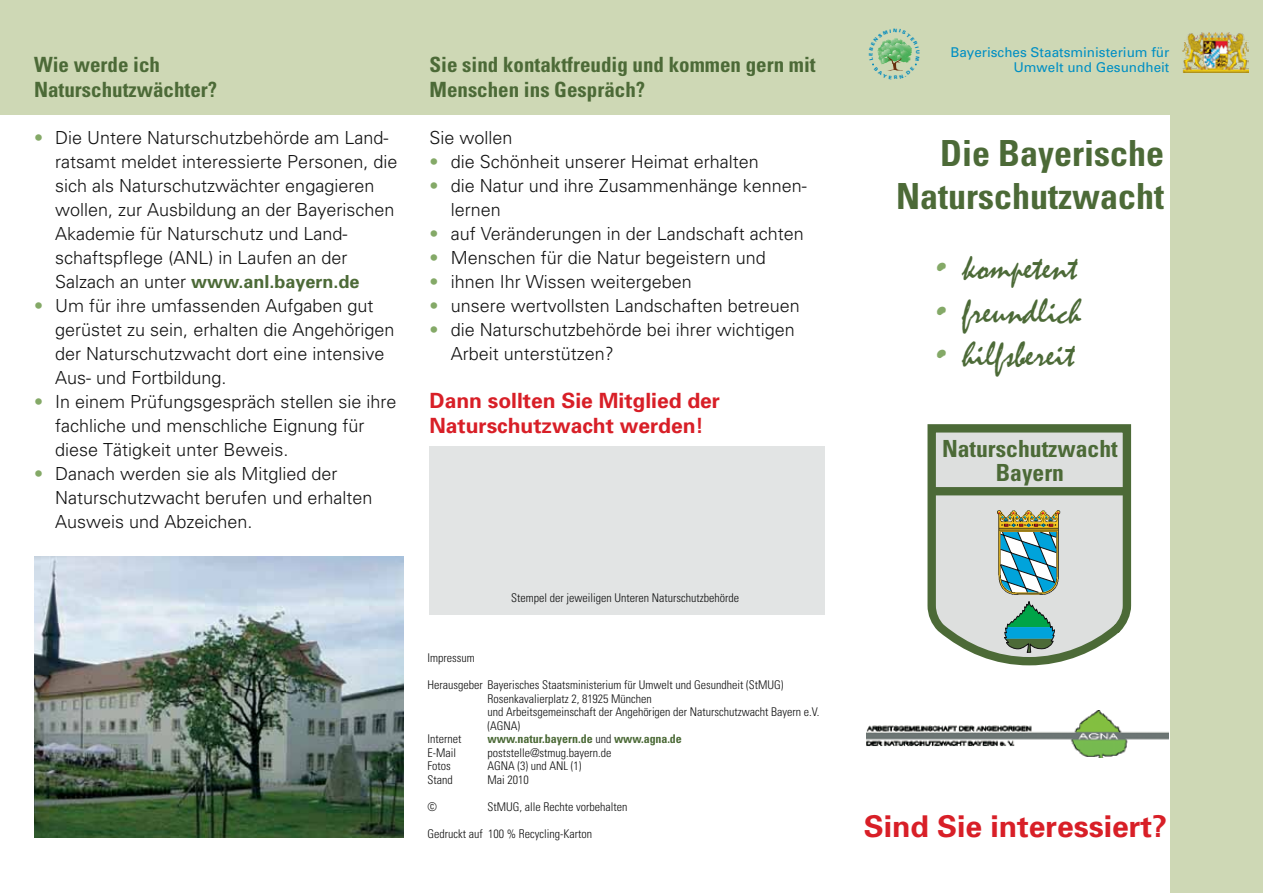
<style>
.page{position:relative;width:1263px;height:893px;background:#fff}
.page>*{position:absolute;margin:0;border:0;box-sizing:border-box;transform-origin:0 0}
.Handschrift{font:36px "Mistral";color:#4c6a37}
.Handschrift-2{font:700 condensed 36px "Univers";color:#4c6a37}
.Handschrift-3{font:700 30px "Univers";color:#d81f27}
.t1{font:700 condensed 23.55px/23.5px "Univers";color:#4c6a37;text-align:center}
.Kapitel{font:700 condensed 21px/25.2px "Univers";color:#4c6a37}
.Kapitel-2{font:700 21px/25.2px "Univers";color:#d81f27}
.Fließtext{font:300 18px/24px "Univers";color:#121212}
._1_Fließtext{font:13.5px "Univers";color:#008fc3}
.t2{font:300 condensed 12px/13.5px "Univers";color:#121212}
.t3{font:700 condensed 12px "Univers";color:#4c6a37}
.s1{color:#84a967}
.s2{font-weight:700;color:#4c6a37}
.s3{font-weight:300;color:#121212}
</style>
<div class="page">
<img style="left:34px;top:556px;width:370px;height:282px">
<div style="left:429px;top:446px;width:396px;height:169px;background:#e2e4e4"></div>
<div style="left:0;top:0;width:1263px;height:115px;background:#ced8b5"></div>
<div style="left:1170px;top:0;width:93px;height:893px;background:#ced8b5"></div>
<img style="left:866px;top:711px;width:302px;height:47px">
<svg style="left:927px;top:424px;width:205px;height:242px;background:#c8cec5"></svg>
<div style="left:931px;top:487px;width:195px;height:8px;background:#4c6a37"></div>
<img style="left:997px;top:511px;width:64px;height:83px">
<svg style="left:1004px;top:601px;width:51px;height:52px;background:#63a79a"></svg>
<img style="left:1182px;top:32px;width:66px;height:40px">
<svg style="left:872px;top:38px;width:45px;height:33px"></svg>
<p class="Kapitel" style="left:34px;top:51px;width:127px">Wie werde ich</p>
<p class="Kapitel" style="left:34px;top:76px;width:185px">Naturschutzwächter?</p>
<p class="Fließtext" style="left:55px;top:125px;width:344px;text-indent:-21px"><span class="s1">•</span> Die Untere Naturschutzbehörde am Land&shy;ratsamt meldet interessierte Personen, die sich als Naturschutzwächter engagieren wollen, zur Ausbildung an der Bayerischen Akademie für Naturschutz und Land&shy;schaftspflege (ANL) in Laufen an der Salzach an unter <span class="s2">www.anl.bayern.de</span></p>
<p class="Fließtext" style="left:55px;top:293px;width:341px;text-indent:-21px"><span class="s1">•</span> Um für ihre umfassenden Aufgaben gut gerüstet zu sein, erhalten die Angehörigen der Naturschutzwacht dort eine intensive Aus- und Fortbildung.</p>
<p class="Fließtext" style="left:55px;top:389px;width:343px;text-indent:-21px"><span class="s1">•</span> In einem Prüfungsgespräch stellen sie ihre fachliche und menschliche Eignung für diese Tätigkeit unter Beweis.</p>
<p class="Fließtext" style="left:55px;top:461px;width:319px;text-indent:-21px"><span class="s1">•</span> Danach werden sie als Mitglied der<br>Naturschutzwacht berufen und erhalten<br>Ausweis und Abzeichen.</p>
<p class="Kapitel" style="left:429px;top:51px;width:388px">Sie sind kontaktfreudig und kommen gern mit<br>Menschen ins Gespräch?</p>
<p class="Fließtext" style="left:429px;top:125px;width:85px">Sie wollen</p>
<p class="Fließtext" style="left:429px;top:149px;width:331px"><span class="s1">•</span> die Schönheit unserer Heimat erhalten</p>
<p class="Fließtext" style="left:429px;top:173px;width:379px"><span class="s1">•</span> die Natur und ihre Zusammenhänge kennen-</p>
<p class="Fließtext" style="left:451px;top:197px;width:52px">lernen</p>
<p class="Fließtext" style="left:429px;top:221px;width:376px"><span class="s1">•</span> auf Veränderungen in der Landschaft achten</p>
<p class="Fließtext" style="left:429px;top:245px;width:338px"><span class="s1">•</span> Menschen für die Natur begeistern und</p>
<p class="Fließtext" style="left:429px;top:269px;width:264px"><span class="s1">•</span> ihnen Ihr Wissen weitergeben</p>
<p class="Fließtext" style="left:429px;top:293px;width:372px"><span class="s1">•</span> unsere wertvollsten Landschaften betreuen</p>
<p class="Fließtext" style="left:451px;top:317px;width:346px;text-indent:-21px"><span class="s1">•</span> die Naturschutzbehörde bei ihrer wichtigen<br>Arbeit unterstützen?</p>
<p class="Kapitel-2" style="left:429px;top:387px;width:292px">Dann sollten Sie Mitglied der<br>Naturschutzwacht werden!</p>
<p class="t2" style="left:511px;top:590px;width:229px">Stempel der jeweiligen Unteren Naturschutzbehörde</p>
<p class="t2" style="left:427px;top:651px;width:49px">Impressum</p>
<p class="t2" style="left:427px;top:678px;width:357px">Herausgeber Bayerisches Staatsministerium für Umwelt und Gesundheit (StMUG)</p>
<p class="t2" style="left:487px;top:691px;width:166px">Rosenkavalierplatz 2, 81925 München</p>
<p class="t2" style="left:487px;top:705px;width:333px">und Arbeitsgemeinschaft der Angehörigen der Naturschutzwacht Bayern e.V. (AGNA)</p>
<p class="t2" style="left:427px;top:732px;width:35px">Internet</p>
<p class="t3" style="left:487px;top:732px;width:196px">www.natur.bayern.de <span class="s3">und</span> www.agna.de</p>
<p class="t2" style="left:427px;top:745px;width:30px">E-Mail</p>
<p class="t2" style="left:487px;top:745px;width:126px">poststelle@stmug.bayern.de</p>
<p class="t2" style="left:427px;top:759px;width:25px">Fotos</p>
<p class="t2" style="left:487px;top:759px;width:95px">AGNA (3) und ANL (1)</p>
<p class="t2" style="left:427px;top:772px;width:27px">Stand</p>
<p class="t2" style="left:487px;top:772px;width:43px">Mai 2010</p>
<p class="t2" style="left:427px;top:799px;width:11px">©</p>
<p class="t2" style="left:487px;top:799px;width:141px">StMUG, alle Rechte vorbehalten</p>
<p class="t2" style="left:427px;top:826px;width:166px">Gedruckt auf 100 % Recycling-Karton</p>
<p class="_1_Fließtext" style="left:950px;top:44px;width:221px">Bayerisches Staatsministerium für</p>
<p class="_1_Fließtext" style="left:1013px;top:59px;width:158px">Umwelt und Gesundheit</p>
<p class="Handschrift-2" style="left:940px;top:131px;width:225px">Die Bayerische</p>
<p class="Handschrift-2" style="left:896px;top:174px;width:270px">Naturschutzwacht</p>
<p class="Handschrift" style="left:929px;top:248px;width:149px"><span class="s1">•</span> kompetent</p>
<p class="Handschrift" style="left:929px;top:291px;width:154px"><span class="s1">•</span> freundlich</p>
<p class="Handschrift" style="left:929px;top:334px;width:147px"><span class="s1">•</span> hilfsbereit</p>
<p class="t1" style="left:942px;top:436px;width:177px">Naturschutzwacht<br>Bayern</p>
<p class="Handschrift-3" style="left:864px;top:807px;width:305px">Sind Sie interessiert?</p>
</div>
